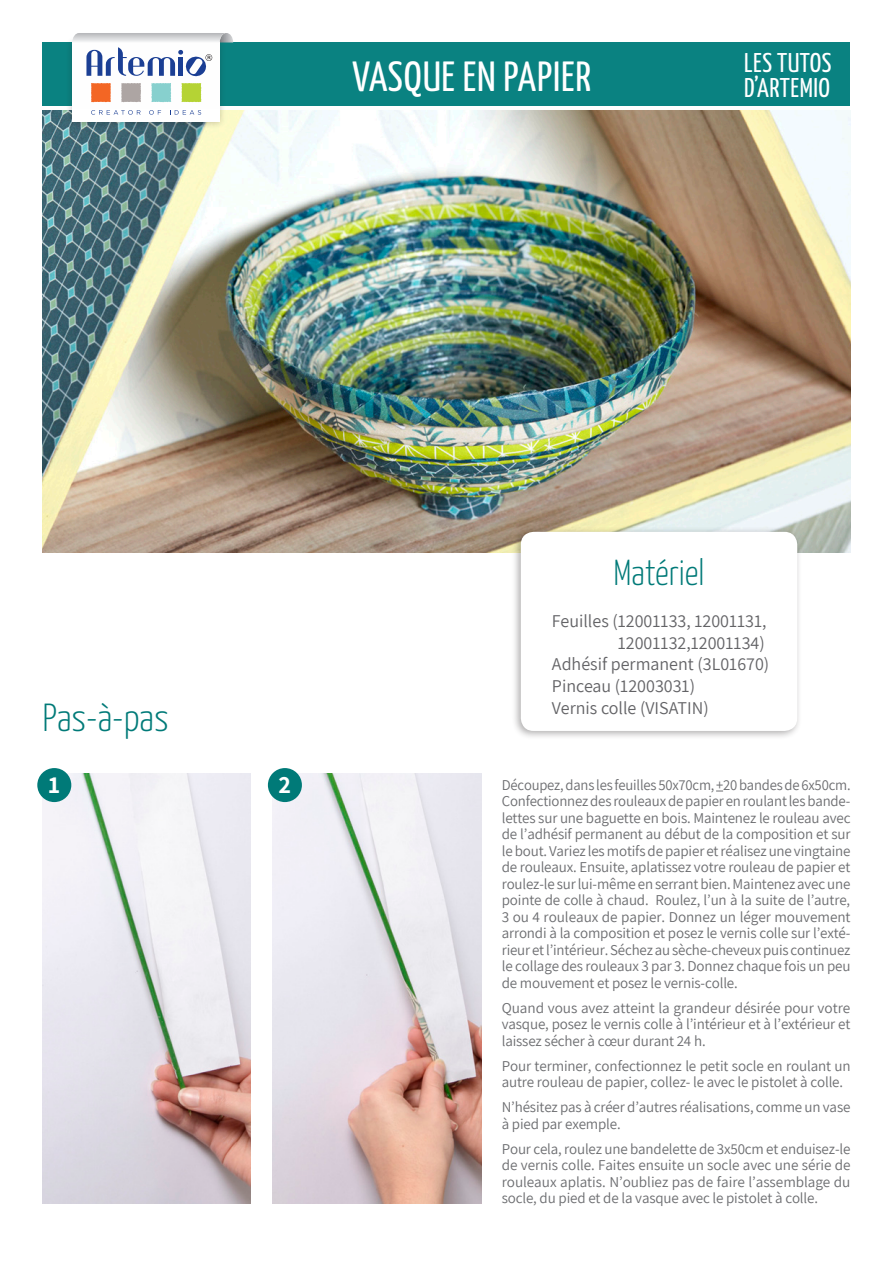
<style>
.page{position:relative;width:893px;height:1263px;background:#fff}
.page>*{position:absolute;margin:0;border:0;box-sizing:border-box;transform-origin:0 0}
.Titre_pas_a_pas{font:42px "Yanone Kaffeesatz";letter-spacing:.02em;color:#fff}
.Titre_Section{font:300 39px "Yanone Kaffeesatz";color:#007a78}
.Titre_Section-2{font:300 36px "Yanone Kaffeesatz";color:#007a78}
.Les_tutos_d_Artemio{font:27px "Yanone Kaffeesatz";letter-spacing:.02em;color:#fff}
.t1{font:700 24px "Assistant";color:#fff}
.t2{font:18px/21.6px "Assistant";color:#636366;text-align:right}
.explications{font:15px/16.5px "Assistant";letter-spacing:-.01em;color:#6c6d70;text-align:justify}
</style>
<div class="page">
<img style="left:43px;top:111px;width:807px;height:441px">
<div style="left:43px;top:43px;width:807px;height:63px;background:#0a8281"></div>
<div style="left:66px;top:36px;width:160px;height:94px;background:#231f20;opacity:.25"></div>
<div style="left:72px;top:42px;width:148px;height:80px;background:#fff"></div>
<svg style="left:72px;top:33px;width:161px;height:82px"></svg>
<div style="left:511px;top:527px;width:291px;height:213px;background:#231f20;opacity:.35"></div>
<div style="left:521px;top:532px;width:276px;height:199px;background:#fff;border-radius:13px"></div>
<img style="left:42px;top:773px;width:209px;height:430px">
<img style="left:273px;top:773px;width:208px;height:430px">
<div style="left:37px;top:768px;width:34px;height:34px;background:#007a78;border-radius:50%"></div>
<div style="left:268px;top:768px;width:34px;height:34px;background:#007a78;border-radius:50%"></div>
<p class="Titre_pas_a_pas" style="left:352px;top:46px;width:240px">VASQUE EN PAPIER</p>
<p class="Les_tutos_d_Artemio" style="left:744px;top:43px;width:89px">LES TUTOS</p>
<p class="Les_tutos_d_Artemio" style="left:744px;top:68px;width:87px">D’ARTEMIO</p>
<p class="Titre_Section" style="left:43px;top:689px;width:128px">Pas-à-pas</p>
<p class="t1" style="left:49px;top:768px;width:13px">1</p>
<p class="t1" style="left:279px;top:768px;width:14px">2</p>
<p class="Titre_Section-2" style="left:613px;top:547px;width:93px">Matériel</p>
<p class="t2" style="left:552px;top:610px;width:216px">Feuilles (12001133, 12001131,<br>12001132,12001134)</p>
<p class="t2" style="left:552px;top:653px;width:219px">Adhésif permanent (3L01670)</p>
<p class="t2" style="left:552px;top:674px;width:145px">Pinceau (12003031)</p>
<p class="t2" style="left:552px;top:696px;width:158px">Vernis colle (VISATIN)</p>
<p class="explications" style="left:502px;top:776px;width:350px">Découpez, dans les feuilles 50x70cm, +20 bandes de 6x50cm.<br>Confectionnez des rouleaux de papier en roulant les bande&shy;lettes sur une baguette en bois. Maintenez le rouleau avec de l’adhésif permanent au début de la composition et sur le bout. Variez les motifs de papier et réalisez une vingtaine de rouleaux. Ensuite, aplatissez votre rouleau de papier et roulez-le sur lui-même en serrant bien. Maintenez avec une pointe de colle à chaud. Roulez, l’un à la suite de l’autre, 3 ou 4 rouleaux de papier. Donnez un léger mouvement arrondi à la composition et posez le vernis colle sur l’exté&shy;rieur et l’intérieur. Séchez au sèche-cheveux puis continuez le collage des rouleaux 3 par 3. Donnez chaque fois un peu de mouvement et posez le vernis-colle.</p>
<p class="explications" style="left:502px;top:999px;width:350px">Quand vous avez atteint la grandeur désirée pour votre vasque, posez le vernis colle à l’intérieur et à l’extérieur et laissez sécher à cœur durant 24 h.</p>
<p class="explications" style="left:502px;top:1057px;width:350px">Pour terminer, confectionnez le petit socle en roulant un autre rouleau de papier, collez- le avec le pistolet à colle.</p>
<p class="explications" style="left:502px;top:1098px;width:350px">N’hésitez pas à créer d’autres réalisations, comme un vase à pied par exemple.</p>
<p class="explications" style="left:502px;top:1140px;width:350px">Pour cela, roulez une bandelette de 3x50cm et enduisez-le de vernis colle. Faites ensuite un socle avec une série de rouleaux aplatis. N’oubliez pas de faire l’assemblage du socle, du pied et de la vasque avec le pistolet à colle.</p>
</div>
